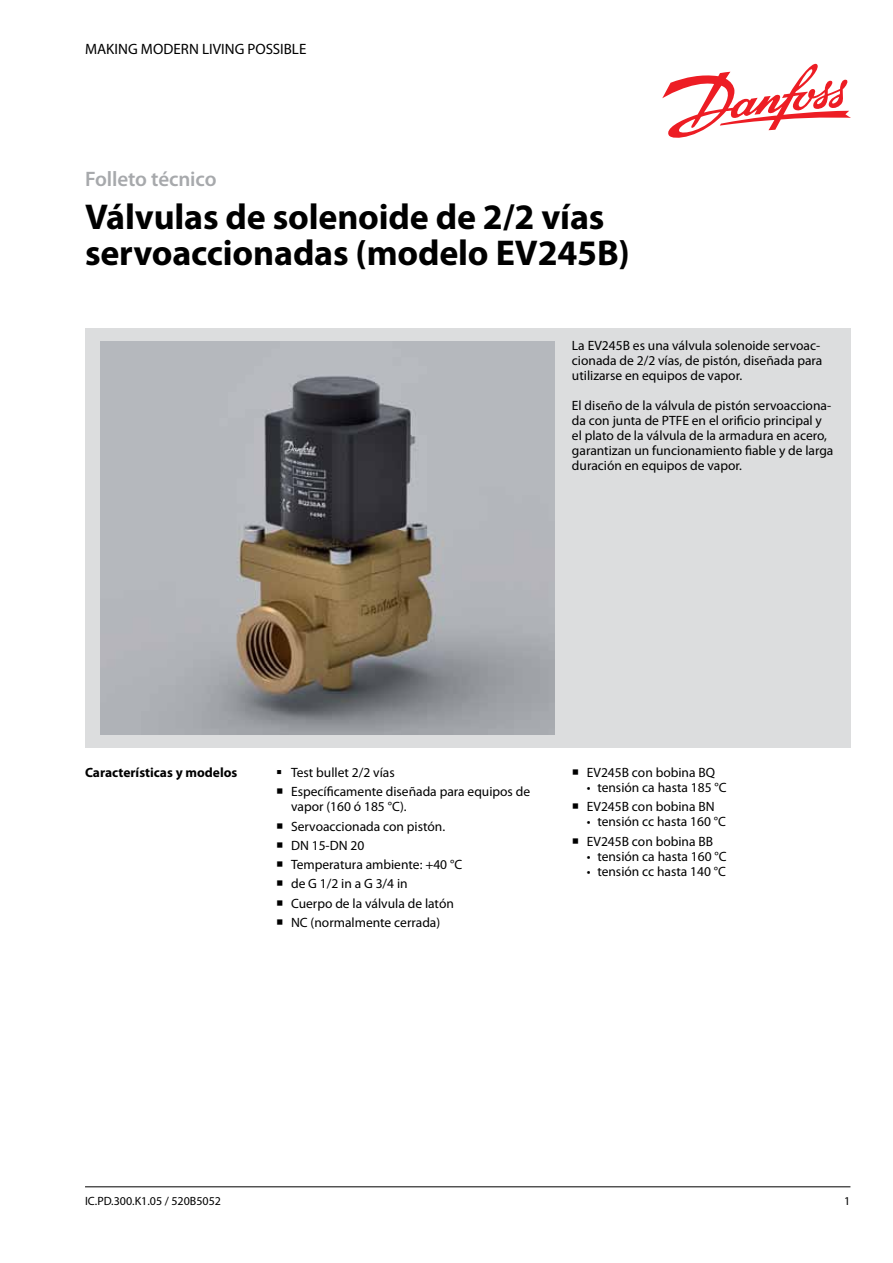
<style>
.page{position:relative;width:893px;height:1263px;background:#fff}
.page>*{position:absolute;margin:0;border:0;box-sizing:border-box;transform-origin:0 0}
.t1{font:700 36px/36px "Myriad Pro";letter-spacing:-.005em;color:#000}
.t2{font:600 21px "Myriad Pro";letter-spacing:-.005em;color:#a7a9ac}
.t3{font:15px "Myriad Pro";color:#000}
.t4{font:13.5px/19.2px "Myriad Pro";color:#000}
.t5{font:700 13.5px "Myriad Pro";color:#000}
.t6{font:12px "Myriad Pro";color:#000}
</style>
<div class="page">
<div style="left:85px;top:328px;width:765px;height:419px;background:#dcddde"></div>
<svg style="left:662px;top:63px;width:189px;height:75px"></svg>
<img style="left:101px;top:342px;width:454px;height:392px">
<hr style="left:85px;top:1186px;width:765px;height:1px;background:#000">
<p class="t3" style="left:85px;top:41px;width:223px">MAKING MODERN LIVING POSSIBLE</p>
<h2 class="t2" style="left:85px;top:167px;width:133px">Folleto técnico</h2>
<h1 class="t1" style="left:85px;top:200px;width:546px">Válvulas de solenoide de 2/2 vías servoaccionadas (modelo EV245B)</h1>
<p class="t4" style="left:572px;top:339px;width:252px;line-height:15px">La EV245B es una válvula solenoide servoac&shy;cionada de 2/2 vías, de pistón, diseñada para utilizarse en equipos de vapor.</p>
<p class="t4" style="left:572px;top:399px;width:263px;line-height:15px">El diseño de la válvula de pistón servoacciona&shy;da con junta de PTFE en el orificio principal y el plato de la válvula de la armadura en acero, garantizan un funcionamiento fiable y de larga duración en equipos de vapor.</p>
<p class="t5" style="left:85px;top:765px;width:154px">Características y modelos</p>
<p class="t4" style="left:291px;top:763px;width:241px">Test bullet 2/2 vías<br>Específicamente diseñada para equipos de</p>
<p class="t4" style="left:291px;top:797px;width:173px">vapor (160 ó 185 °C).<br>Servoaccionada con pistón.<br>DN 15-DN 20<br>Temperatura ambiente: +40 °C de G 1/2 in a G 3/4 in<br>Cuerpo de la válvula de latón<br>NC (normalmente cerrada)</p>
<p class="t4" style="left:587px;top:763px;width:130px">EV245B con bobina BQ</p>
<p class="t4" style="left:587px;top:778px;width:141px">• tensión ca hasta 185 °C<br>EV245B con bobina BN</p>
<p class="t4" style="left:587px;top:812px;width:141px">• tensión cc hasta 160 °C<br>EV245B con bobina BB</p>
<p class="t4" style="left:587px;top:847px;width:141px">• tensión ca hasta 160 °C</p>
<p class="t4" style="left:587px;top:862px;width:141px">• tensión cc hasta 140 °C</p>
<p class="t6" style="left:85px;top:1195px;width:137px">IC.PD.300.K1.05 / 520B5052</p>
<p class="t6" style="left:844px;top:1195px;width:8px">1</p>
</div>
